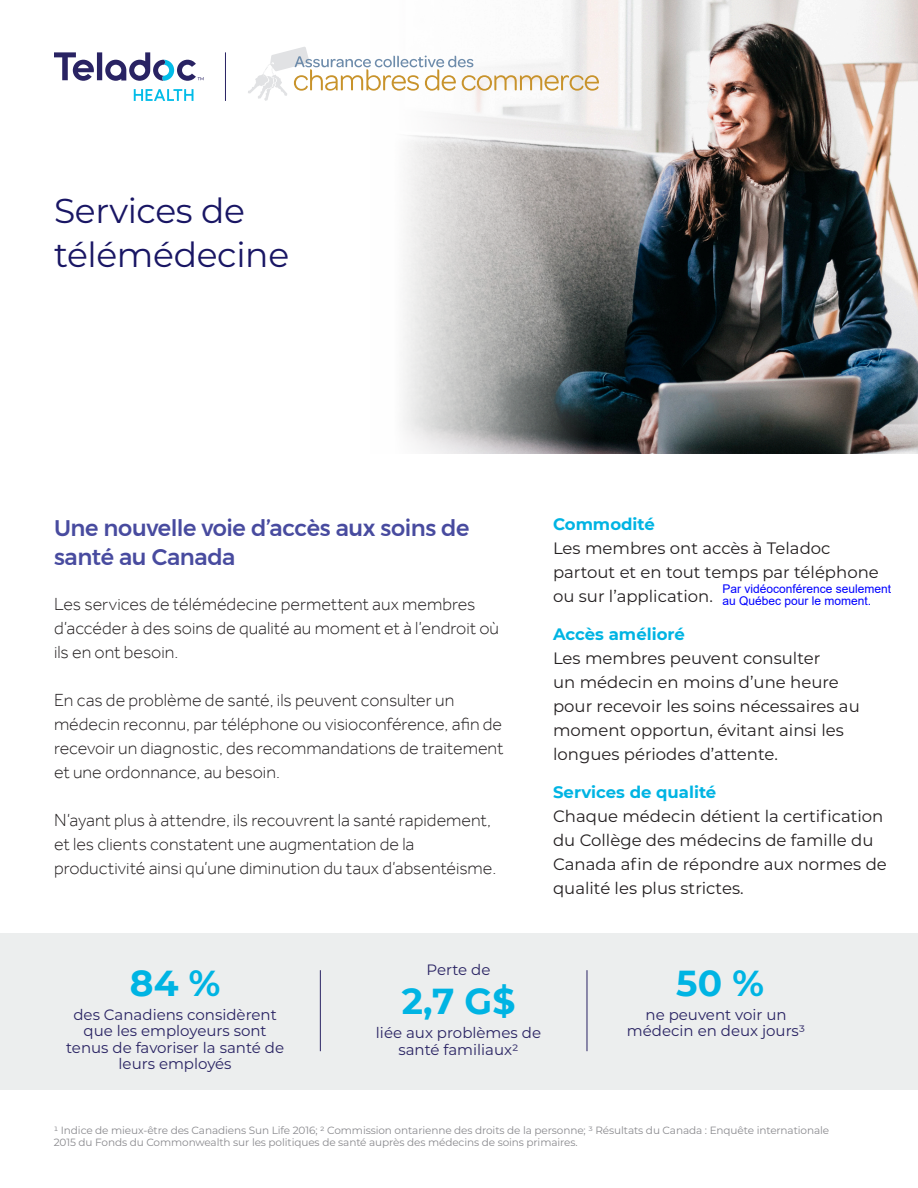
<style>
.page{position:relative;width:918px;height:1188px;background:#fff}
.page>*{position:absolute;margin:0;border:0;box-sizing:border-box;transform-origin:0 0}
.t1{font:700 36px "Montserrat";color:#00b4e3}
.t2{font:34.5px/43.5px "Montserrat";letter-spacing:-.01em;color:#191664}
.t3{font:500 22.5px/28.5px "Montserrat";letter-spacing:-.02em;color:#484b9f}
.t4{font:300 18px/24px "Effra";color:#231f20}
.t5{font:16.5px/24px "Montserrat";color:#231f20}
.t6{font:15px/16.5px "Montserrat";color:#292363;text-align:center}
.t7{font:12px/12px "Arial";color:#00f}
.t8{font:10.5px/12.6px "Montserrat";letter-spacing:-.01em;color:#8a8a8e}
.s1{font-weight:700;color:#00b4e3}
</style>
<div class="page">
<img style="left:403px;top:0;width:515px;height:454px">
<div style="left:0;top:933px;width:918px;height:157px;background:#eceeee"></div>
<svg style="left:54px;top:52px;width:150px;height:49px"></svg>
<hr style="left:320px;top:970px;width:1px;height:81px;background:#292363">
<hr style="left:587px;top:970px;width:1px;height:81px;background:#292363">
<svg style="left:248px;top:47px;width:351px;height:54px"></svg>
<hr style="left:225px;top:52px;width:1px;height:49px;background:#292363">
<p class="t2" style="left:54px;top:188px;width:237px">Services de télémédecine</p>
<p class="t3" style="left:54px;top:514px;width:417px">Une nouvelle voie d’accès aux soins de santé au Canada</p>
<p class="t4" style="left:54px;top:592px;width:447px">Les services de télémédecine permettent aux membres d’accéder à des soins de qualité au moment et à l’endroit où ils en ont besoin.</p>
<p class="t4" style="left:54px;top:688px;width:451px">En cas de problème de santé, ils peuvent consulter un médecin reconnu, par téléphone ou visioconférence, afin de recevoir un diagnostic, des recommandations de traitement et une ordonnance, au besoin.</p>
<p class="t4" style="left:54px;top:808px;width:444px">N’ayant plus à attendre, ils recouvrent la santé rapidement, et les clients constatent une augmentation de la productivité ainsi qu’une diminution du taux d’absentéisme.</p>
<p class="t5" style="left:553px;top:512px;width:327px"><span class="s1">Commodité<br></span>Les membres ont accès à Teladoc partout et en tout temps par téléphone ou sur l’application.</p>
<p class="t5" style="left:553px;top:622px;width:308px"><span class="s1">Accès amélioré<br></span>Les membres peuvent consulter<br>un médecin en moins d’une heure pour recevoir les soins nécessaires au moment opportun, évitant ainsi les longues périodes d’attente.</p>
<p class="t5" style="left:553px;top:779px;width:335px"><span class="s1">Services de qualité<br></span>Chaque médecin détient la certification du Collège des médecins de famille du<br>Canada afin de répondre aux normes de qualité les plus strictes.</p>
<p class="t7" style="left:722px;top:583px;width:170px">Par vidéoconférence seulement au Québec pour le moment.</p>
<p class="t1" style="left:130px;top:957px;width:92px">84 %</p>
<p class="t6" style="left:66px;top:1006px;width:219px">des Canadiens considèrent que les employeurs sont tenus de favoriser la santé de leurs employés</p>
<p class="t6" style="left:427px;top:961px;width:65px">Perte de</p>
<p class="t1" style="left:402px;top:976px;width:115px">2,7 G$</p>
<p class="t6" style="left:376px;top:1024px;width:167px">liée aux problèmes de santé familiaux2</p>
<p class="t1" style="left:676px;top:957px;width:89px">50 %</p>
<p class="t6" style="left:627px;top:1006px;width:180px">ne peuvent voir un médecin en deux jours3</p>
<p class="t8" style="left:54px;top:1123px;width:777px">1 Indice de mieux-être des Canadiens Sun Life 2016; 2 Commission ontarienne des droits de la personne; 3 Résultats du Canada : Enquête internationale<br>2015 du Fonds du Commonwealth sur les politiques de santé auprès des médecins de soins primaires.</p>
</div>
